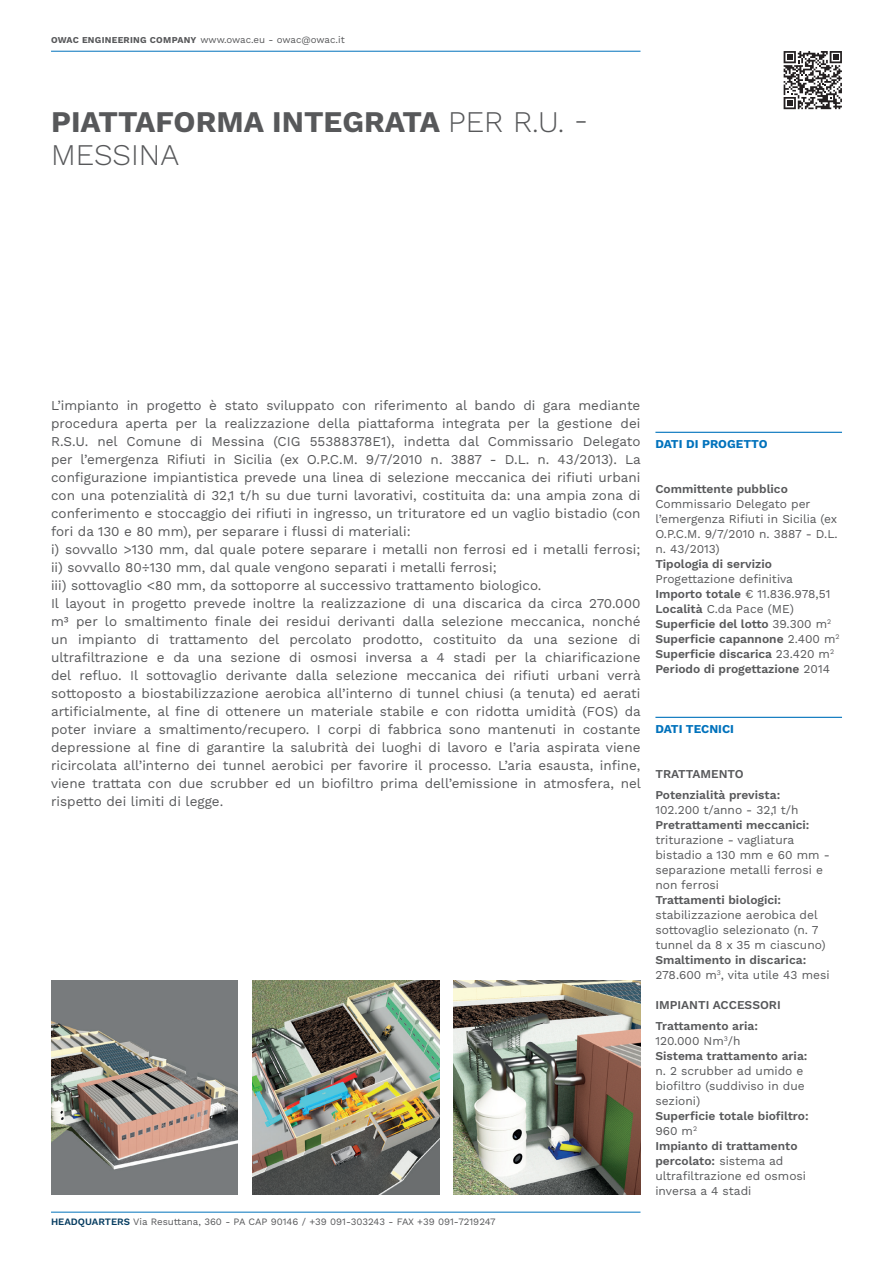
<style>
.page{position:relative;width:893px;height:1263px;background:#fff}
.page>*{position:absolute;margin:0;border:0;box-sizing:border-box;transform-origin:0 0}
.t1{font:700 30px/33px "Work Sans";color:#57585a}
.t2{font:13.5px/18px "Work Sans";color:#57585a}
.t3{font:600 12px/15px "Work Sans";color:#57585a}
.t4{font:12px/15px "Work Sans";color:#57585a}
.t5{font:700 12px "Work Sans";color:#0072bc}
.t6{font:9.75px "Work Sans";color:#57585a}
.s1{font-weight:700;font-size:9px}
.s2{font-weight:300}
.s3{font-weight:600;color:#063c60}
.s4{font-weight:400}
.s5{font-weight:600}
</style>
<div class="page">
<hr style="left:51px;top:1212px;width:589px;height:1px;background:#0072bc">
<hr style="left:51px;top:51px;width:589px;height:1px;background:#0072bc">
<hr style="left:655px;top:432px;width:187px;height:1px;background:#0072bc">
<hr style="left:655px;top:717px;width:187px;height:1px;background:#0072bc">
<img style="left:252px;top:980px;width:187px;height:215px">
<img style="left:51px;top:980px;width:187px;height:215px">
<img style="left:454px;top:980px;width:186px;height:215px">
<svg style="left:784px;top:51px;width:58px;height:58px"></svg>
<p class="t6" style="left:51px;top:32px;width:295px"><span class="s1">OWAC ENGINEERING COMPANY</span> www.owac.eu - owac@owac.it</p>
<h1 class="t1" style="left:51px;top:104px;width:539px">PIATTAFORMA INTEGRATA <span class="s2">PER R.U. -<br>MESSINA</span></h1>
<p class="t2" style="left:51px;top:396px;width:591px">L’impianto in progetto è stato sviluppato con riferimento al bando di gara mediante procedura aperta per la realizzazione della piattaforma integrata per la gestione dei R.S.U. nel Comune di Messina (CIG 55388378E1), indetta dal Commissario Delegato per l’emergenza Rifiuti in Sicilia (ex O.P.C.M. 9/7/2010 n. 3887 - D.L. n. 43/2013). La configurazione impiantistica prevede una linea di selezione meccanica dei rifiuti urbani con una potenzialità di 32,1 t/h su due turni lavorativi, costituita da: una ampia zona di conferimento e stoccaggio dei rifiuti in ingresso, un trituratore ed un vaglio bistadio (con fori da 130 e 80 mm), per separare i flussi di materiali:<br>i) sovvallo &gt;130 mm, dal quale potere separare i metalli non ferrosi ed i metalli ferrosi; ii) sovvallo 80÷130 mm, dal quale vengono separati i metalli ferrosi;<br>iii) sottovaglio &lt;80 mm, da sottoporre al successivo trattamento biologico.<br>Il layout in progetto prevede inoltre la realizzazione di una discarica da circa 270.000 m3 per lo smaltimento finale dei residui derivanti dalla selezione meccanica, nonché un impianto di trattamento del percolato prodotto, costituito da una sezione di ultrafiltrazione e da una sezione di osmosi inversa a 4 stadi per la chiarificazione del refluo. Il sottovaglio derivante dalla selezione meccanica dei rifiuti urbani verrà sottoposto a biostabilizzazione aerobica all’interno di tunnel chiusi (a tenuta) ed aerati artificialmente, al fine di ottenere un materiale stabile e con ridotta umidità (FOS) da poter inviare a smaltimento/recupero. I corpi di fabbrica sono mantenuti in costante depressione al fine di garantire la salubrità dei luoghi di lavoro e l’aria aspirata viene ricircolata all’interno dei tunnel aerobici per favorire il processo. L’aria esausta, infine, viene trattata con due scrubber ed un biofiltro prima dell’emissione in atmosfera, nel rispetto dei limiti di legge.</p>
<p class="t6" style="left:51px;top:1214px;width:446px"><span class="s3">HEADQUARTERS</span> Via Resuttana, 360 - PA CAP 90146 / +39 091-303243 - FAX +39 091-7219247</p>
<p class="t5" style="left:655px;top:435px;width:114px">DATI DI PROGETTO</p>
<p class="t3" style="left:655px;top:481px;width:134px">Committente pubblico</p>
<p class="t4" style="left:655px;top:496px;width:184px">Commissario Delegato per l’emergenza Rifiuti in Sicilia (ex<br>O.P.C.M. 9/7/2010 n. 3887 - D.L. n. 43/2013)</p>
<p class="t3" style="left:655px;top:556px;width:118px">Tipologia di servizio</p>
<p class="t3" style="left:655px;top:571px;width:186px"><span class="s4">Progettazione definitiva<br></span>Importo totale <span class="s4">€ 11.836.978,51<br></span>Località <span class="s4">C.da Pace (ME)<br></span>Superficie del lotto <span class="s4">39.300 m</span><sup>2<br></sup>Superficie capannone <span class="s4">2.400 m</span><sup>2<br></sup>Superficie discarica <span class="s4">23.420 m</span><sup>2<br></sup>Periodo di progettazione <span class="s4">2014</span></p>
<p class="t5" style="left:655px;top:720px;width:80px">DATI TECNICI</p>
<p class="t3" style="left:655px;top:763px;width:126px;line-height:21px">TRATTAMENTO<br>Potenzialità prevista:</p>
<p class="t4" style="left:655px;top:802px;width:145px">102.200 t/anno - 32,1 t/h</p>
<p class="t3" style="left:655px;top:817px;width:156px">Pretrattamenti meccanici:</p>
<p class="t4" style="left:655px;top:832px;width:176px">triturazione - vagliatura bistadio a 130 mm e 60 mm - separazione metalli ferrosi e non ferrosi</p>
<p class="t3" style="left:655px;top:892px;width:127px">Trattamenti biologici:</p>
<p class="t4" style="left:655px;top:907px;width:172px">stabilizzazione aerobica del sottovaglio selezionato (n. 7 tunnel da 8 x 35 m ciascuno)</p>
<p class="t4" style="left:655px;top:952px;width:176px"><span class="s5">Smaltimento in discarica:<br></span>278.600 m<sup>3</sup>, vita utile 43 mesi</p>
<p class="t3" style="left:655px;top:994px;width:127px;line-height:21px">IMPIANTI ACCESSORI<br>Trattamento aria:</p>
<p class="t3" style="left:655px;top:1033px;width:154px"><span class="s4">120.000 Nm</span><sup>3</sup><span class="s4">/h<br></span>Sistema trattamento aria:</p>
<p class="t4" style="left:655px;top:1063px;width:151px;text-align:justify">n. 2 scrubber ad umido e biofiltro (suddiviso in due sezioni)</p>
<p class="t3" style="left:655px;top:1108px;width:155px">Superficie totale biofiltro:<br><span class="s4">960 m</span><sup>2<br></sup>Impianto di trattamento percolato: <span class="s4">sistema ad ultrafiltrazione ed osmosi inversa a 4 stadi</span></p>
</div>
